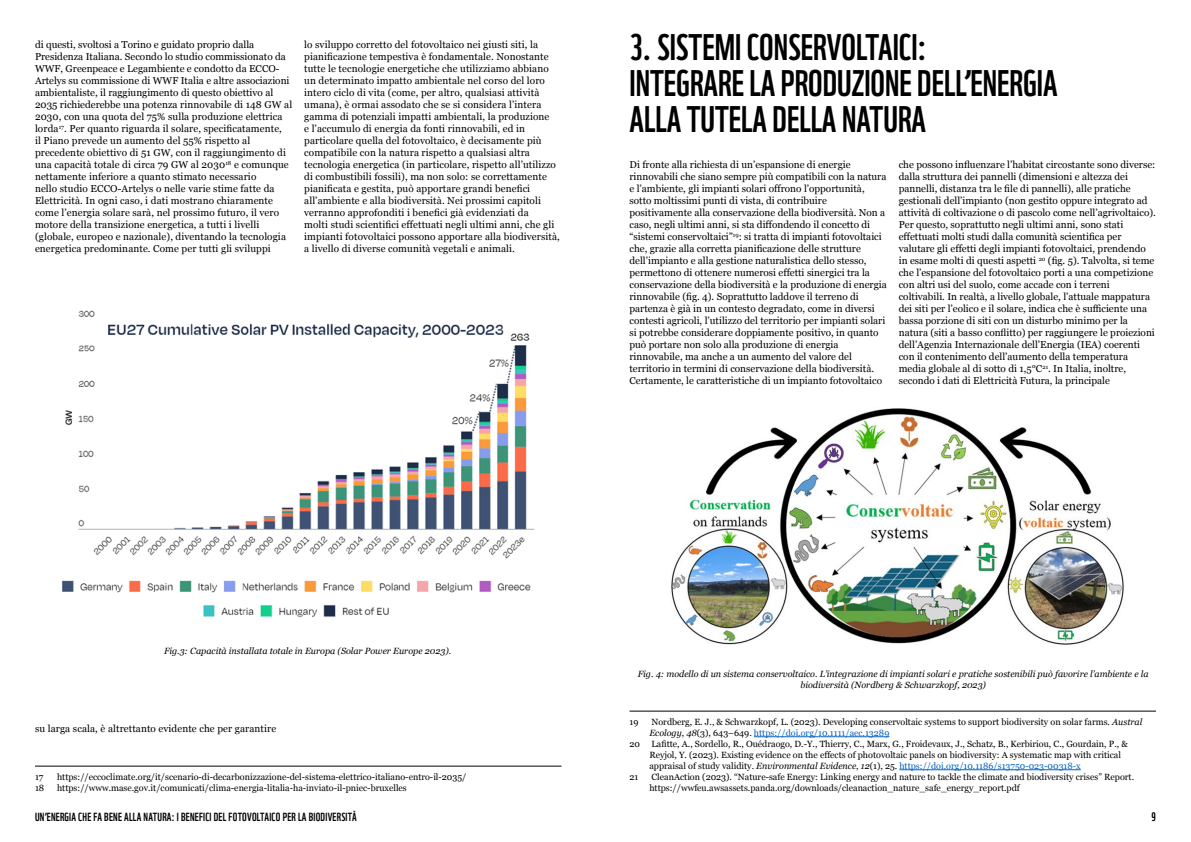
<style>
.page{position:relative;width:1191px;height:842px;background:#fff}
.page>*{position:absolute;margin:0;border:0;box-sizing:border-box;transform-origin:0 0}
.t1{font:36px/36px "WWF";color:#000}
.t2{font:12px "WWF";color:#000}
.t3{font:11.5px "WWF";letter-spacing:.02em;color:#000}
.t4{font:10px/12px "Georgia";color:#000}
.t5{font:9px/11px "Georgia";color:#000}
.t6{font:italic 9px/10.8px "Georgia";color:#000;text-align:center}
.s1{font-style:italic}
.s2{color:#0563c1}
</style>
<div class="page">
<hr style="left:35px;top:766px;width:526px;height:1px;background:#000">
<hr style="left:629px;top:711px;width:527px;height:1px;background:#000">
<hr style="left:754px;top:736px;width:135px;height:1px;background:#0563c1">
<hr style="left:899px;top:769px;width:181px;height:1px;background:#0563c1">
<img style="left:671px;top:408px;width:453px;height:237px">
<img style="left:62px;top:310px;width:473px;height:308px">
<p class="t4" style="left:35px;top:38px;width:259px">di questi, svoltosi a Torino e guidato proprio dalla Presidenza Italiana. Secondo lo studio commissionato da WWF, Greenpeace e Legambiente e condotto da ECCO-Artelys su commissione di WWF Italia e altre associazioni ambientaliste, il raggiungimento di questo obiettivo al 2035 richiederebbe una potenza rinnovabile di 148 GW al 2030, con una quota del 75% sulla produzione elettrica lorda<sup>17</sup>. Per quanto riguarda il solare, specificatamente,<br>il Piano prevede un aumento del 55% rispetto al precedente obiettivo di 51 GW, con il raggiungimento di una capacità totale di circa 79 GW al 2030<sup>18</sup> e comunque nettamente inferiore a quanto stimato necessario<br>nello studio ECCO-Artelys o nelle varie stime fatte da Elettricità. In ogni caso, i dati mostrano chiaramente come l’energia solare sarà, nel prossimo futuro, il vero motore della transizione energetica, a tutti i livelli (globale, europeo e nazionale), diventando la tecnologia energetica predominante. Come per tutti gli sviluppi</p>
<p class="t4" style="left:304px;top:38px;width:257px">lo sviluppo corretto del fotovoltaico nei giusti siti, la pianificazione tempestiva è fondamentale. Nonostante tutte le tecnologie energetiche che utilizziamo abbiano un determinato impatto ambientale nel corso del loro intero ciclo di vita (come, per altro, qualsiasi attività umana), è ormai assodato che se si considera l’intera gamma di potenziali impatti ambientali, la produzione<br>e l’accumulo di energia da fonti rinnovabili, ed in particolare quella del fotovoltaico, è decisamente più compatibile con la natura rispetto a qualsiasi altra tecnologia energetica (in particolare, rispetto all’utilizzo di combustibili fossili), ma non solo: se correttamente pianificata e gestita, può apportare grandi benefici all’ambiente e alla biodiversità. Nei prossimi capitoli verranno approfonditi i benefici già evidenziati da<br>molti studi scientifici effettuati negli ultimi anni, che gli impianti fotovoltaici possono apportare alla biodiversità, a livello di diverse comunità vegetali e animali.</p>
<h1 class="t1" style="left:629px;top:26px;width:430px">3. SISTEMI CONSERVOLTAICI:<br>INTEGRARE LA PRODUZIONE DELL’ENERGIA<br>ALLA TUTELA DELLA NATURA</h1>
<p class="t4" style="left:629px;top:158px;width:259px">Di fronte alla richiesta di un’espansione di energie rinnovabili che siano sempre più compatibili con la natura e l’ambiente, gli impianti solari offrono l’opportunità, sotto moltissimi punti di vista, di contribuire positivamente alla conservazione della biodiversità. Non a caso, negli ultimi anni, si sta diffondendo il concetto di “sistemi conservoltaici”<sup>19</sup>: si tratta di impianti fotovoltaici che, grazie alla corretta pianificazione delle strutture dell’impianto e alla gestione naturalistica dello stesso, permettono di ottenere numerosi effetti sinergici tra la conservazione della biodiversità e la produzione di energia rinnovabile (fig. 4). Soprattutto laddove il terreno di partenza è già in un contesto degradato, come in diversi contesti agricoli, l’utilizzo del territorio per impianti solari si potrebbe considerare doppiamente positivo, in quanto può portare non solo alla produzione di energia rinnovabile, ma anche a un aumento del valore del territorio in termini di conservazione della biodiversità.<br>Certamente, le caratteristiche di un impianto fotovoltaico</p>
<p class="t4" style="left:898px;top:158px;width:259px">che possono influenzare l’habitat circostante sono diverse: dalla struttura dei pannelli (dimensioni e altezza dei pannelli, distanza tra le file di pannelli), alle pratiche gestionali dell’impianto (non gestito oppure integrato ad attività di coltivazione o di pascolo come nell’agrivoltaico).<br>Per questo, soprattutto negli ultimi anni, sono stati effettuati molti studi dalla comunità scientifica per valutare gli effetti degli impianti fotovoltaici, prendendo in esame molti di questi aspetti <sup>20</sup> (fig. 5). Talvolta, si teme che l’espansione del fotovoltaico porti a una competizione con altri usi del suolo, come accade con i terreni coltivabili. In realtà, a livello globale, l’attuale mappatura dei siti per l’eolico e il solare, indica che è sufficiente una bassa porzione di siti con un disturbo minimo per la natura (siti a basso conflitto) per raggiungere le proiezioni dell’Agenzia Internazionale dell’Energia (IEA) coerenti con il contenimento dell’aumento della temperatura media globale al di sotto di 1,5°C<sup>21</sup>. In Italia, inoltre, secondo i dati di Elettricità Futura, la principale</p>
<p class="t6" style="left:164px;top:645px;width:289px">Fig.3: Capacità installata totale in Europa (Solar Power Europe 2023).</p>
<p class="t4" style="left:35px;top:722px;width:243px">su larga scala, è altrettanto evidente che per garantire</p>
<p class="t5" style="left:35px;top:771px;width:10px">17</p>
<p class="t5" style="left:57px;top:771px;width:411px">https://eccoclimate.org/it/scenario-di-decarbonizzazione-del-sistema-elettrico-italiano-entro-il-2035/</p>
<p class="t5" style="left:35px;top:782px;width:11px">18</p>
<p class="t5" style="left:57px;top:782px;width:351px">https://www.mase.gov.it/comunicati/clima-energia-litalia-ha-inviato-il-pniec-bruxelles</p>
<p class="t6" style="left:638px;top:668px;width:512px">Fig. 4: modello di un sistema conservoltaico. L’integrazione di impianti solari e pratiche sostenibili può favorire l’ambiente e la biodiversità (Nordberg &amp; Schwarzkopf, 2023)</p>
<p class="t5" style="left:629px;top:716px;width:10px">19</p>
<p class="t5" style="left:649px;top:716px;width:494px">Nordberg, E. J., &amp; Schwarzkopf, L. (2023). Developing conservoltaic systems to support biodiversity on solar farms. <span class="s1">Austral<br>Ecology</span>, <span class="s1">48</span>(3), 643–649. <span class="s2">https://doi.org/10.1111/aec.13289</span></p>
<p class="t5" style="left:629px;top:738px;width:12px">20</p>
<p class="t5" style="left:649px;top:738px;width:480px">Lafitte, A., Sordello, R., Ouédraogo, D.-Y., Thierry, C., Marx, G., Froidevaux, J., Schatz, B., Kerbiriou, C., Gourdain, P., &amp;<br>Reyjol, Y. (2023). Existing evidence on the effects of photovoltaic panels on biodiversity: A systematic map with critical appraisal of study validity. <span class="s1">Environmental Evidence</span>, <span class="s1">12</span>(1), 25. <span class="s2">https://doi.org/10.1186/s13750-023-00318-x</span></p>
<p class="t5" style="left:629px;top:771px;width:10px">21</p>
<p class="t5" style="left:649px;top:771px;width:486px">CleanAction (2023). “Nature-safe Energy: Linking energy and nature to tackle the climate and biodiversity crises” Report. https://wwfeu.awsassets.panda.org/downloads/cleanaction_nature_safe_energy_report.pdf</p>
<p class="t3" style="left:35px;top:808px;width:323px">UN’ENERGIA CHE FA BENE ALLA NATURA: I BENEFICI DEL FOTOVOLTAICO PER LA BIODIVERSITÀ</p>
<p class="t2" style="left:1151px;top:807px;width:6px">9</p>
</div>
